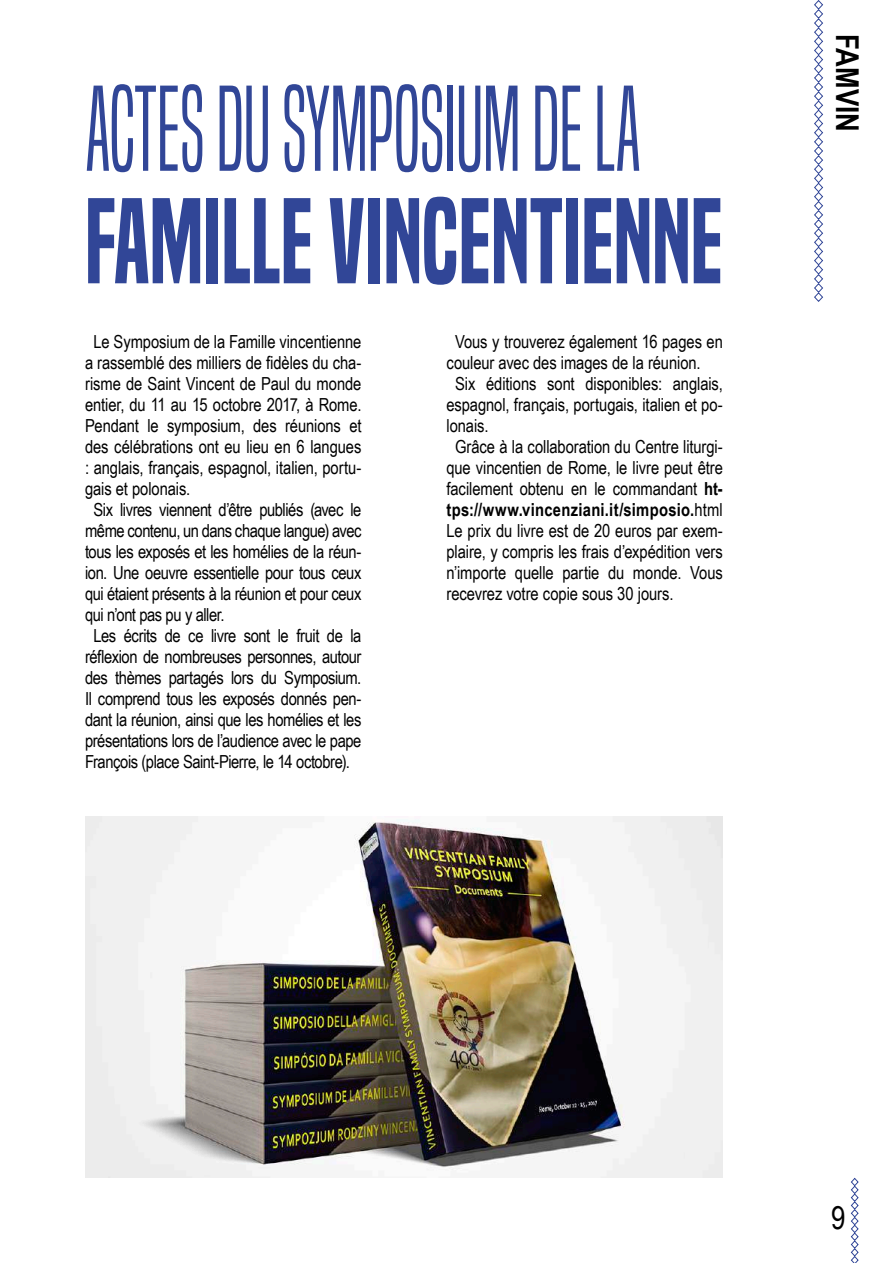
<style>
.page{position:relative;width:893px;height:1263px;background:#fff}
.page>*{position:absolute;margin:0;border:0;box-sizing:border-box;transform-origin:0 0}
.t1{font:112.5px "Built Titling Lt";color:#314697;scale:.85 1}
.t2{font:112.5px "Built Titling Sb";color:#314697;scale:.83 1}
.t3{font:700 31.5px "Arial Narrow";color:#000}
.t4{font:31.5px "Arial Narrow";color:#000}
.t5{font:18px "Arial Narrow";letter-spacing:-.01em;color:#000}
.t6{font:700 18px "Arial Narrow";letter-spacing:.015em;color:#000}
.s1{font-weight:700}
.s2{font-weight:400}
</style>
<div class="page">
<svg style="left:850px;top:1177px;width:9px;height:86px"></svg>
<img style="left:85px;top:816px;width:638px;height:362px">
<svg style="left:814px;top:0;width:9px;height:302px"></svg>
<h1 class="t1" style="left:85px;top:63px;width:655px">ACTES DU SYMPOSIUM DE LA</h1>
<h1 class="t2" style="left:85px;top:175px;width:770px">FAMILLE VINCENTIENNE</h1>
<p class="t5" style="left:94px;top:328px;width:269px">Le Symposium de la Famille vincentienne</p>
<p class="t5" style="left:85px;top:349px;width:278px">a rassemblé des milliers de fidèles du cha-</p>
<p class="t5" style="left:85px;top:370px;width:278px">risme de Saint Vincent de Paul du monde</p>
<p class="t5" style="left:85px;top:391px;width:278px">entier, du 11 au 15 octobre 2017, à Rome.</p>
<p class="t5" style="left:85px;top:412px;width:278px">Pendant le symposium, des réunions et</p>
<p class="t5" style="left:85px;top:433px;width:278px">des célébrations ont eu lieu en 6 langues</p>
<p class="t5" style="left:85px;top:454px;width:278px">: anglais, français, espagnol, italien, portu-</p>
<p class="t5" style="left:85px;top:475px;width:107px">gais et polonais.</p>
<p class="t5" style="left:94px;top:496px;width:269px">Six livres viennent d’être publiés (avec le</p>
<p class="t5" style="left:85px;top:517px;width:278px">même contenu, un dans chaque langue) avec</p>
<p class="t5" style="left:85px;top:538px;width:278px">tous les exposés et les homélies de la réun-</p>
<p class="t5" style="left:85px;top:559px;width:278px">ion. Une oeuvre essentielle pour tous ceux</p>
<p class="t5" style="left:85px;top:580px;width:278px">qui étaient présents à la réunion et pour ceux</p>
<p class="t5" style="left:85px;top:601px;width:141px">qui n’ont pas pu y aller.</p>
<p class="t5" style="left:94px;top:622px;width:269px">Les écrits de ce livre sont le fruit de la</p>
<p class="t5" style="left:85px;top:643px;width:278px">réflexion de nombreuses personnes, autour</p>
<p class="t5" style="left:85px;top:664px;width:278px">des thèmes partagés lors du Symposium.</p>
<p class="t5" style="left:85px;top:685px;width:278px">Il comprend tous les exposés donnés pen-</p>
<p class="t5" style="left:85px;top:706px;width:278px">dant la réunion, ainsi que les homélies et les</p>
<p class="t5" style="left:85px;top:727px;width:278px">présentations lors de l’audience avec le pape</p>
<p class="t5" style="left:85px;top:748px;width:266px">François (place Saint-Pierre, le 14 octobre).</p>
<p class="t5" style="left:455px;top:328px;width:269px">Vous y trouverez également 16 pages en</p>
<p class="t5" style="left:446px;top:349px;width:256px">couleur avec des images de la réunion.</p>
<p class="t5" style="left:455px;top:370px;width:269px">Six éditions sont disponibles: anglais,</p>
<p class="t5" style="left:446px;top:391px;width:278px">espagnol, français, portugais, italien et po-</p>
<p class="t5" style="left:446px;top:412px;width:43px">lonais.</p>
<p class="t5" style="left:455px;top:433px;width:269px">Grâce à la collaboration du Centre liturgi-</p>
<p class="t5" style="left:446px;top:454px;width:278px">que vincentien de Rome, le livre peut être</p>
<p class="t5" style="left:446px;top:475px;width:278px">facilement obtenu en le commandant <span class="s1">ht-</span></p>
<p class="t6" style="left:446px;top:496px;width:278px">tps://www.vincenziani.it/simposio.<span class="s2">html</span></p>
<p class="t5" style="left:446px;top:517px;width:278px">Le prix du livre est de 20 euros par exem-</p>
<p class="t5" style="left:446px;top:538px;width:278px">plaire, y compris les frais d’expédition vers</p>
<p class="t5" style="left:446px;top:559px;width:278px">n’importe quelle partie du monde. Vous</p>
<p class="t5" style="left:446px;top:580px;width:229px">recevrez votre copie sous 30 jours.</p>
<h2 class="t3" style="left:871px;top:34px;width:99px;rotate:90deg">FAMVIN</h2>
<h2 class="t4" style="left:831px;top:1195px;width:16px">9</h2>
</div>
